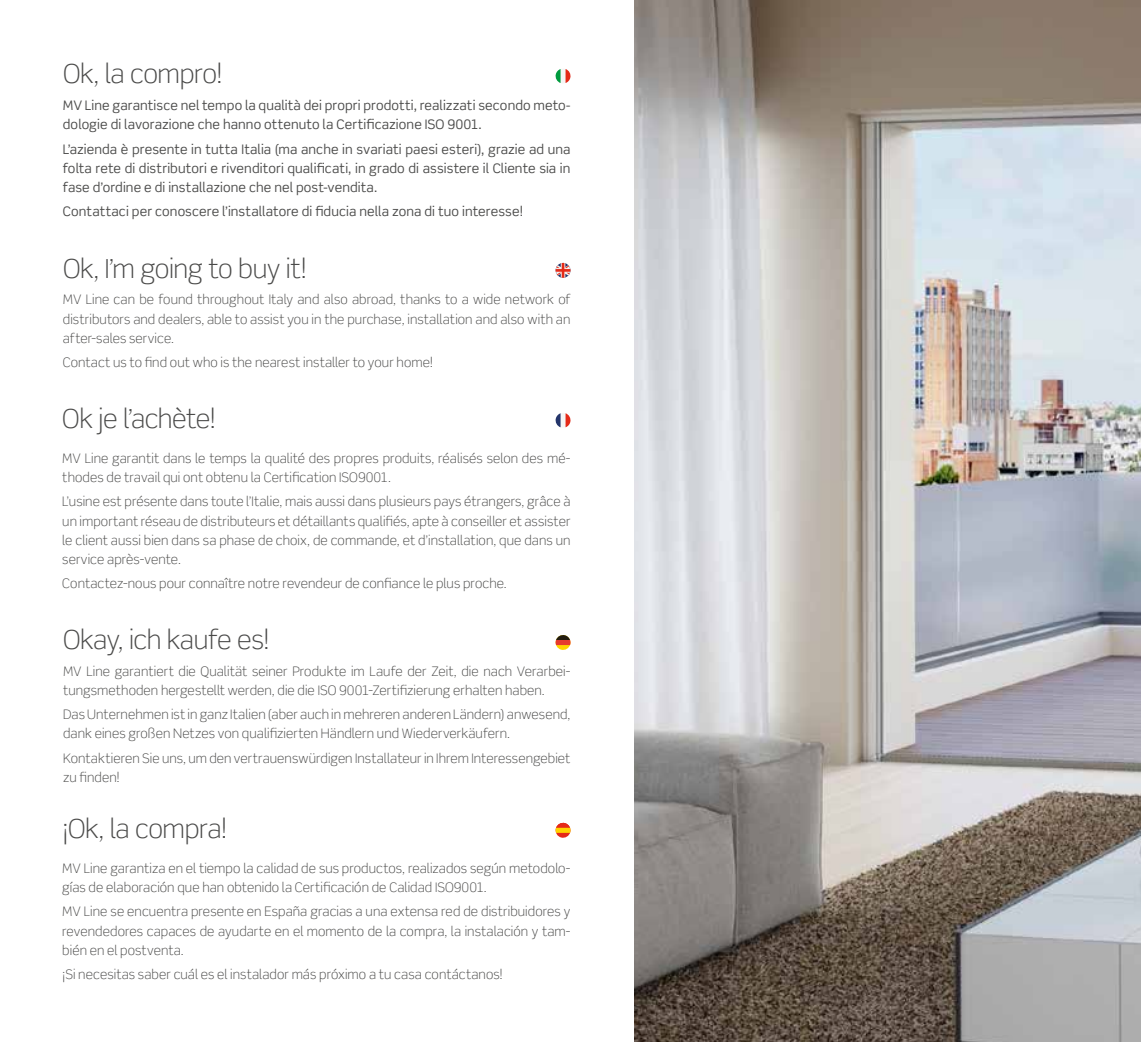
<style>
.page{position:relative;width:1141px;height:1042px;background:#fff}
.page>*{position:absolute;margin:0;border:0;box-sizing:border-box;transform-origin:0 0}
.t1{font:300 26.25px "Scene Std";letter-spacing:-.015em;color:#4a4a49}
.t2{font:300 13.12px/19.2px "Scene Std";letter-spacing:.005em;color:#4a4a49}
.t3{font:13.12px/19.2px "Scene Std";letter-spacing:.01em;color:#4a4a49}
</style>
<div class="page">
<svg style="left:555px;top:413px;width:16px;height:15px"></svg>
<svg style="left:555px;top:69px;width:16px;height:14px"></svg>
<svg style="left:555px;top:635px;width:16px;height:15px"></svg>
<svg style="left:555px;top:262px;width:16px;height:16px"></svg>
<svg style="left:555px;top:822px;width:16px;height:16px"></svg>
<img style="left:635px;top:0;width:506px;height:1042px">
<h1 class="t1" style="left:63px;top:58px;width:161px">Ok, la compro!</h1>
<p class="t3" style="left:63px;top:96px;width:509px">MV Line garantisce nel tempo la qualità dei propri prodotti, realizzati secondo meto&shy;dologie di lavorazione che hanno ottenuto la Certificazione ISO 9001.</p>
<p class="t3" style="left:63px;top:139px;width:509px;text-align:justify">L’azienda è presente in tutta Italia (ma anche in svariati paesi esteri), grazie ad una folta rete di distributori e rivenditori qualificati, in grado di assistere il Cliente sia in fase d’ordine e di installazione che nel post-vendita.</p>
<p class="t3" style="left:63px;top:202px;width:462px">Contattaci per conoscere l’installatore di fiducia nella zona di tuo interesse!</p>
<h1 class="t1" style="left:63px;top:252px;width:246px">Ok, I’m going to buy it!</h1>
<p class="t2" style="left:63px;top:290px;width:509px;text-align:justify">MV Line can be found throughout Italy and also abroad, thanks to a wide network of distributors and dealers, able to assist you in the purchase, installation and also with an after-sales service.</p>
<p class="t2" style="left:63px;top:353px;width:372px">Contact us to find out who is the nearest installer to your home!</p>
<h1 class="t1" style="left:62px;top:402px;width:155px">Ok je l’achète!</h1>
<p class="t2" style="left:62px;top:448px;width:510px">MV Line garantit dans le temps la qualité des propres produits, réalisés selon des mé&shy;thodes de travail qui ont obtenu la Certification ISO9001.</p>
<p class="t2" style="left:62px;top:492px;width:510px;text-align:justify">L’usine est présente dans toute l’Italie, mais aussi dans plusieurs pays étrangers, grâce à un important réseau de distributeurs et détaillants qualifiés, apte à conseiller et assister le client aussi bien dans sa phase de choix, de commande, et d’installation, que dans un service après-vente.</p>
<p class="t2" style="left:62px;top:574px;width:446px">Contactez-nous pour connaître notre revendeur de confiance le plus proche.</p>
<h1 class="t1" style="left:63px;top:623px;width:208px">Okay, ich kaufe es!</h1>
<p class="t2" style="left:63px;top:661px;width:509px">MV Line garantiert die Qualität seiner Produkte im Laufe der Zeit, die nach Verarbei&shy;tungsmethoden hergestellt werden, die die ISO 9001-Zertifizierung erhalten haben.</p>
<p class="t2" style="left:63px;top:705px;width:509px">Das Unternehmen ist in ganz Italien (aber auch in mehreren anderen Ländern) anwesend, dank eines großen Netzes von qualifizierten Händlern und Wiederverkäufern.</p>
<p class="t2" style="left:63px;top:748px;width:509px">Kontaktieren Sie uns, um den vertrauenswürdigen Installateur in Ihrem Interessengebiet zu finden!</p>
<h1 class="t1" style="left:62px;top:812px;width:167px">¡Ok, la compra!</h1>
<p class="t2" style="left:62px;top:858px;width:510px">MV Line garantiza en el tiempo la calidad de sus productos, realizados según metodolo&shy;gías de elaboración que han obtenido la Certificación de Calidad ISO9001.</p>
<p class="t2" style="left:62px;top:902px;width:510px;text-align:justify">MV Line se encuentra presente en España gracias a una extensa red de distribuidores y revendedores capaces de ayudarte en el momento de la compra, la instalación y tam&shy;bién en el postventa.</p>
<p class="t2" style="left:62px;top:965px;width:442px">¡Si necesitas saber cuál es el instalador más próximo a tu casa contáctanos!</p>
</div>
